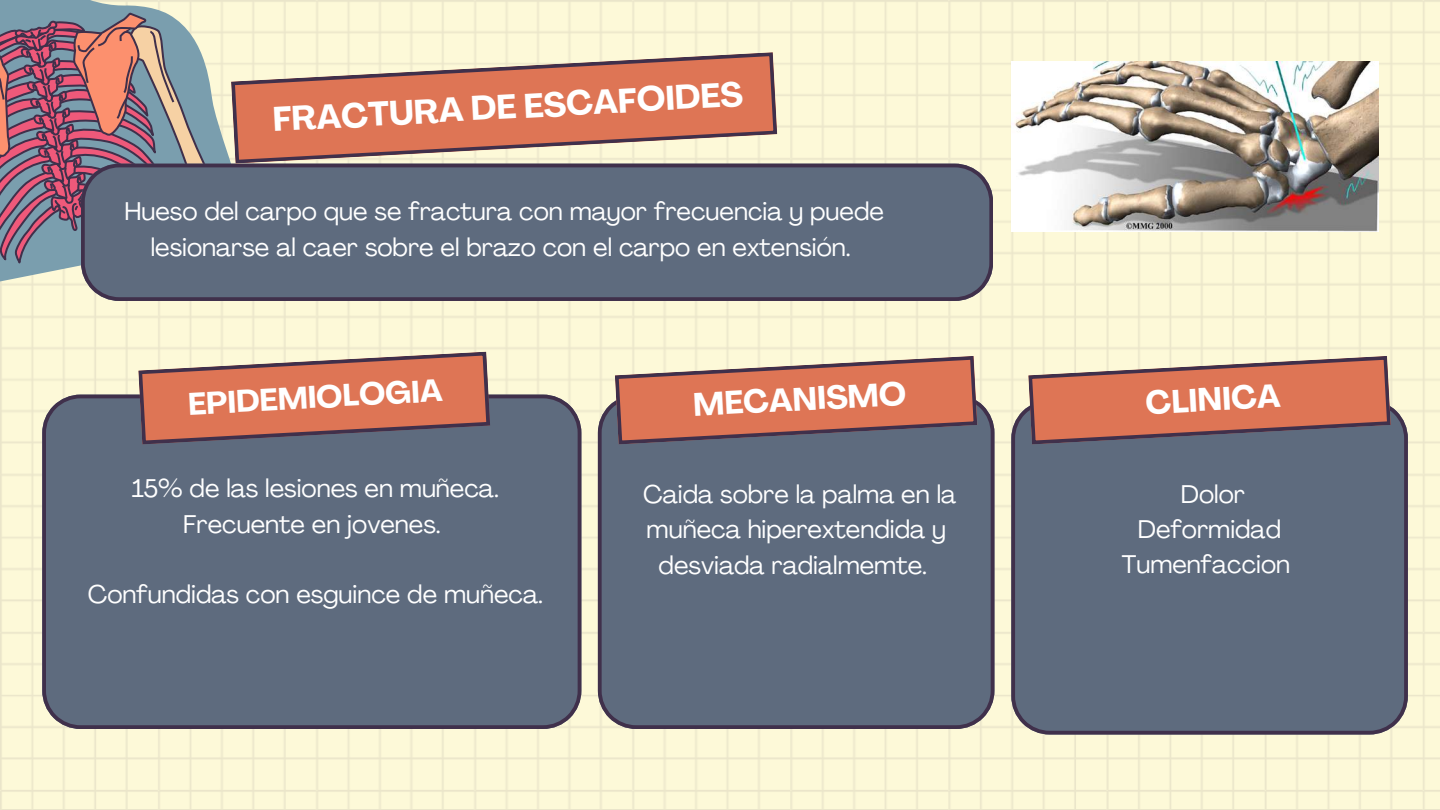
<style>
.page{position:relative;width:1440px;height:810px;background:#fff}
.page>*{position:absolute;margin:0;border:0;box-sizing:border-box;transform-origin:0 0}
.t1{font:700 33.7px "Agrandir";color:#fff}
.t2{font:700 32.2px "Agrandir";color:#fff}
.t3{font:700 30.9px "Agrandir";color:#fff}
.t4{font:25.3px/35.4px "Agrandir";color:#fff;text-align:center}
</style>
<div class="page">
<div style="left:0;top:0;width:1440px;height:810px;background:linear-gradient(to right,#fbf7d6,#fbf7d6)"></div>
<svg style="left:297px;top:0;width:15px;height:2px"></svg>
<svg style="left:0;top:0;width:281px;height:301px;fill:#fdf9d8"></svg>
<svg style="left:0;top:0;width:236px;height:273px"></svg>
<div style="left:42px;top:395px;width:539px;height:334px;background:#5e6b7e"></div>
<div style="left:598px;top:395px;width:396px;height:334px;background:#5e6b7e"></div>
<div style="left:1011px;top:400px;width:397px;height:335px;background:#5e6b7e"></div>
<svg style="left:615px;top:356px;width:362px;height:88px"></svg>
<svg style="left:1028px;top:356px;width:363px;height:88px"></svg>
<svg style="left:81px;top:164px;width:912px;height:137px"></svg>
<svg style="left:231px;top:52px;width:546px;height:111px"></svg>
<svg style="left:138px;top:352px;width:352px;height:92px"></svg>
<img style="left:1011px;top:62px;width:367px;height:170px">
<h1 class="t1" style="left:272px;top:106px;width:472px;rotate:-3deg">FRACTURA DE ESCAFOIDES</h1>
<p class="t4" style="left:124px;top:196px;width:761px">Hueso del carpo que se fractura con mayor frecuencia y puede lesionarse al caer sobre el brazo con el carpo en extensión.</p>
<p class="t3" style="left:188px;top:391px;width:256px;rotate:-3deg">EPIDEMIOLOGIA</p>
<p class="t4" style="left:132px;top:473px;width:368px">15% de las lesiones en muñeca.<br>Frecuente en jovenes.</p>
<p class="t4" style="left:88px;top:579px;width:457px">Confundidas con esguince de muñeca.</p>
<p class="t2" style="left:693px;top:392px;width:215px;rotate:-3deg">MECANISMO</p>
<p class="t2" style="left:1145px;top:390px;width:137px;rotate:-3deg">CLINICA</p>
<p class="t4" style="left:643px;top:479px;width:314px">Caida sobre la palma en la muñeca hiperextendida y desviada radialmemte.</p>
<p class="t4" style="left:1122px;top:479px;width:170px">Dolor<br>Deformidad<br>Tumenfaccion</p>
</div>
